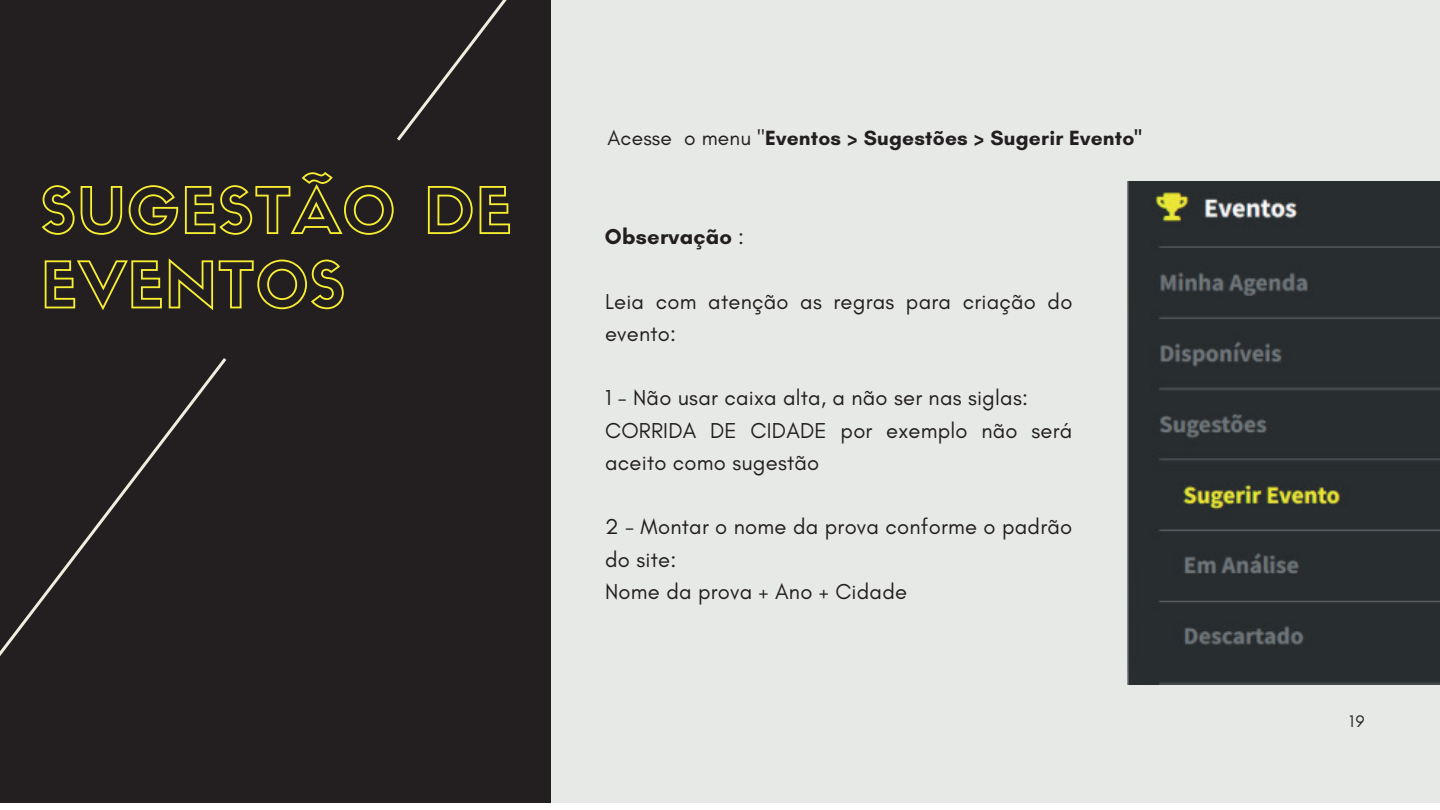
<style>
.page{position:relative;width:1440px;height:810px;background:#fff}
.page>*{position:absolute;margin:0;border:0;box-sizing:border-box;transform-origin:0 0}
.t1{font:62px/74.4px "Sifonn Basic Outline";letter-spacing:.02em;color:#f7ee31}
.t2{font:22px/32.2px "Glacial Indifference";letter-spacing:.01em;color:#231f20}
.t3{font:700 22px "Glacial Indifference";letter-spacing:.01em;color:#231f20}
.t4{font:700 21px "Glacial Indifference";letter-spacing:.01em;color:#231f20}
.t5{font:17px "Glacial Indifference";color:#231f20}
.s1{font-weight:400}
</style>
<div class="page">
<div style="left:0;top:0;width:1440px;height:802px;background:#e7e9e7"></div>
<div style="left:0;top:0;width:550px;height:802px;background:#231f20"></div>
<svg style="left:0;top:358px;width:226px;height:298px"></svg>
<svg style="left:397px;top:0;width:110px;height:141px"></svg>
<img style="left:1128px;top:181px;width:312px;height:504px">
<h1 class="t1" style="left:41px;top:173px;width:472px">SUGESTÃO DE<br>EVENTOS</h1>
<p class="t4" style="left:607px;top:125px;width:536px"><span class="s1">Acesse o menu "</span>Eventos &gt; Sugestões &gt; Sugerir Evento"</p>
<p class="t3" style="left:605px;top:223px;width:140px">Observação <span class="s1">:</span></p>
<p class="t2" style="left:605px;top:286px;width:469px">Leia com atenção as regras para criação do evento:</p>
<p class="t2" style="left:605px;top:382px;width:469px">1 - Não usar caixa alta, a não ser nas siglas:<br>CORRIDA DE CIDADE por exemplo não será aceito como sugestão</p>
<p class="t2" style="left:605px;top:511px;width:469px">2 - Montar o nome da prova conforme o padrão do site:<br>Nome da prova + Ano + Cidade</p>
<p class="t5" style="left:1349px;top:712px;width:17px">19</p>
</div>
